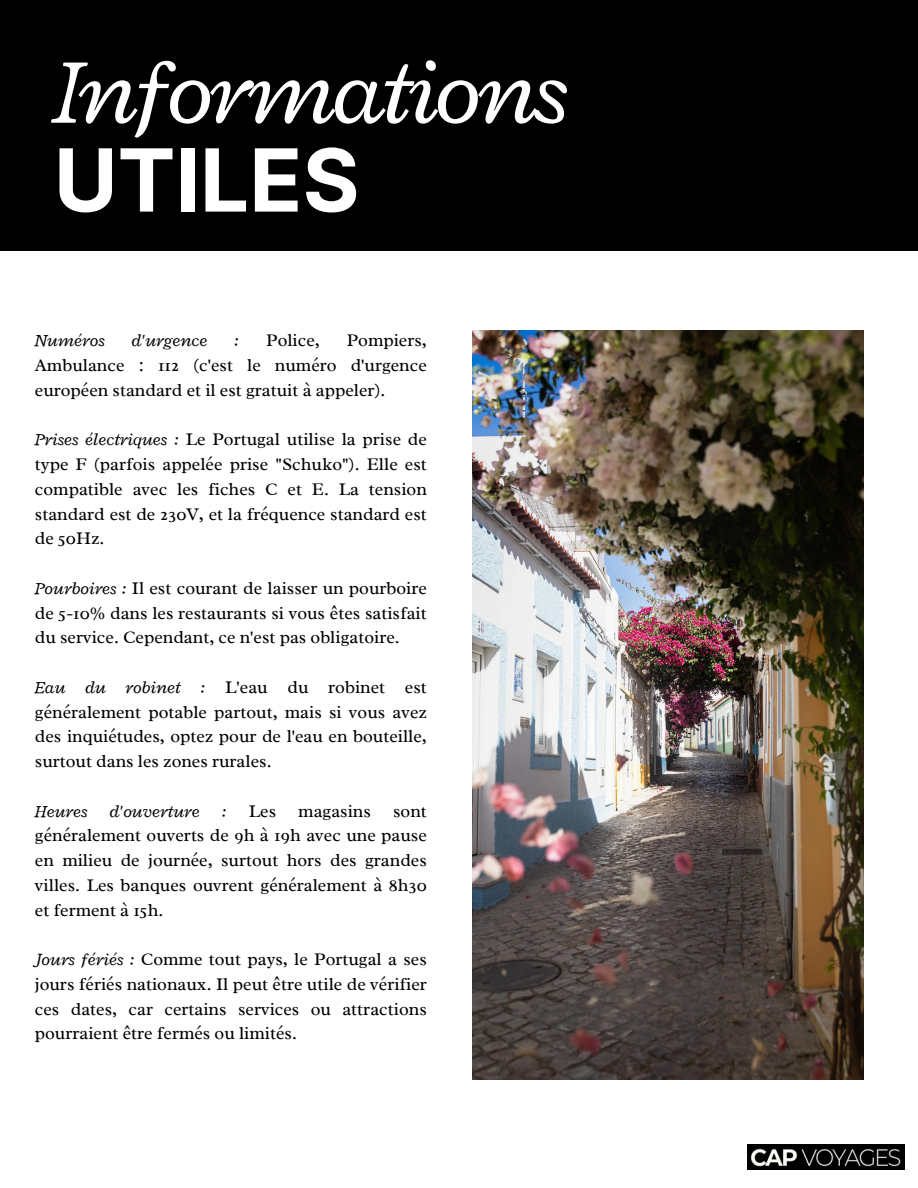
<style>
.page{position:relative;width:918px;height:1188px;background:#fff}
.page>*{position:absolute;margin:0;border:0;box-sizing:border-box;transform-origin:0 0}
.t1{font:italic 97.5px "Radley";letter-spacing:-.04em;color:#fff}
.t2{font:700 87px "Inter";color:#fff}
.t3{font:18px/24.8px "Radley";color:#000001;text-align:justify}
.t4{font:italic 18px "Radley";color:#000001}
.s1{font-style:italic}
</style>
<div class="page">
<img style="left:472px;top:330px;width:392px;height:749px">
<div style="left:0;top:0;width:918px;height:251px;background:#000001"></div>
<img style="left:747px;top:1145px;width:158px;height:25px">
<p class="t1" style="left:54px;top:29px;width:516px">Informations</p>
<p class="t2" style="left:54px;top:128px;width:307px">UTILES</p>
<p class="t4" style="left:35px;top:329px;width:72px">Numéros</p>
<p class="t4" style="left:132px;top:329px;width:77px">d'urgence</p>
<p class="t4" style="left:234px;top:329px;width:7px">:</p>
<p class="t3" style="left:266px;top:328px;width:55px">Police,</p>
<p class="t3" style="left:35px;top:328px;width:393px;text-indent:312px">Pompiers, Ambulance : 112 (c'est le numéro d'urgence européen standard et il est gratuit à appeler).</p>
<p class="t3" style="left:35px;top:427px;width:394px"><span class="s1">Prises électriques :</span> Le Portugal utilise la prise de type F (parfois appelée prise "Schuko"). Elle est compatible avec les fiches C et E. La tension standard est de 230V, et la fréquence standard est de 50Hz.</p>
<p class="t3" style="left:35px;top:576px;width:393px"><span class="s1">Pourboires :</span> Il est courant de laisser un pourboire de 5-10% dans les restaurants si vous êtes satisfait du service. Cependant, ce n'est pas obligatoire.</p>
<p class="t3" style="left:35px;top:675px;width:394px"><span class="s1">Eau du robinet :</span> L'eau du robinet est généralement potable partout, mais si vous avez des inquiétudes, optez pour de l'eau en bouteille, surtout dans les zones rurales.</p>
<p class="t3" style="left:35px;top:798px;width:394px"><span class="s1">Heures d'ouverture :</span> Les magasins sont généralement ouverts de 9h à 19h avec une pause en milieu de journée, surtout hors des grandes villes. Les banques ouvrent généralement à 8h30 et ferment à 15h.</p>
<p class="t3" style="left:35px;top:947px;width:394px"><span class="s1">Jours fériés :</span> Comme tout pays, le Portugal a ses jours fériés nationaux. Il peut être utile de vérifier ces dates, car certains services ou attractions pourraient être fermés ou limités.</p>
</div>
